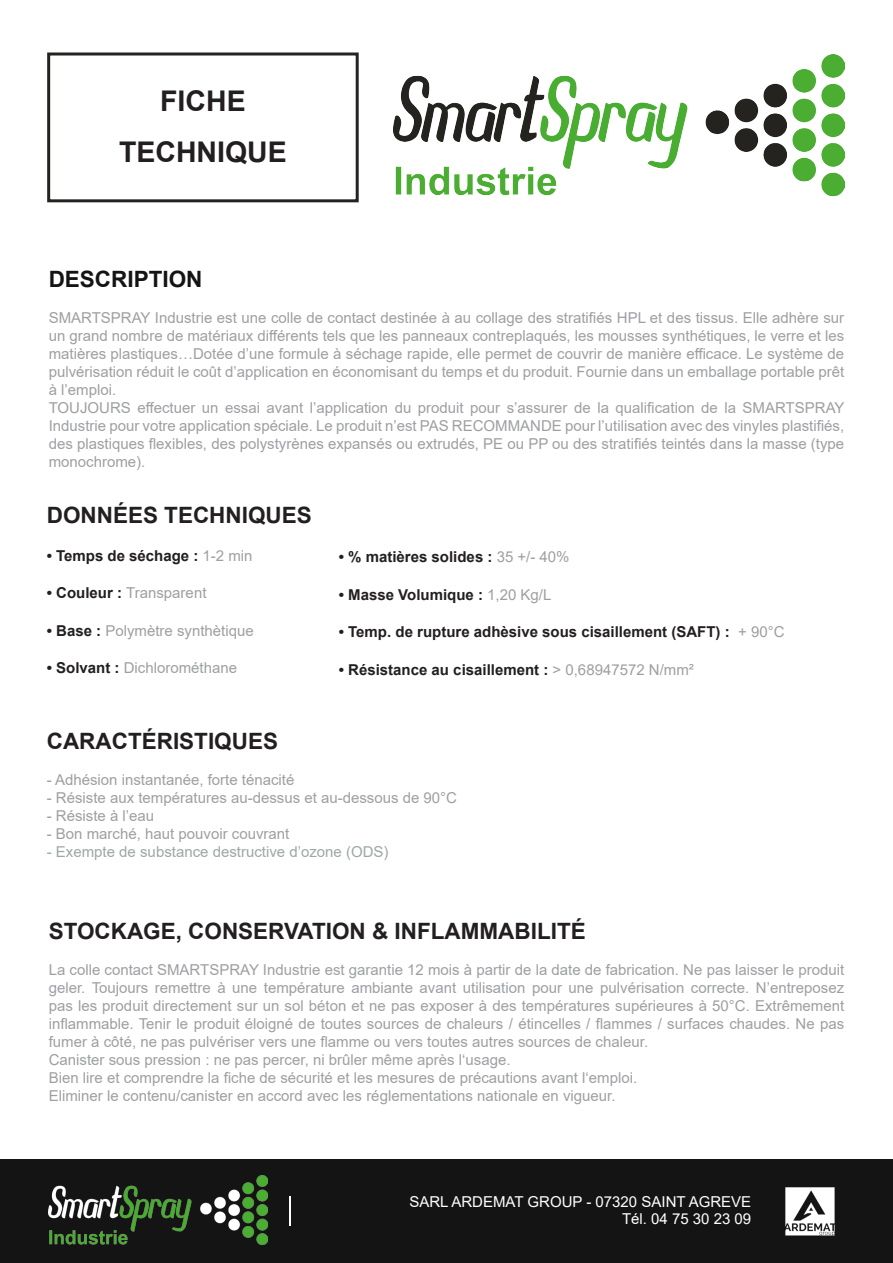
<style>
.page{position:relative;width:893px;height:1263px;background:#fff}
.page>*{position:absolute;margin:0;border:0;box-sizing:border-box;transform-origin:0 0}
.t1{font:700 28.5px "Arial";color:#231f20}
.t2{font:700 22.5px "Arial";color:#231f20}
.t3{font:700 22.5px "Arial";color:#141414}
.t4{font:15px/18px "Arial";color:#9d9fa2;text-align:justify}
.t5{font:700 15px "Arial";color:#231f20}
.t6{font:15px "Arial";color:#fff}
.t7{font:15px "Arial";color:#9da8a2}
.s1{font-weight:400;color:#9d9fa2}
.s2{font-weight:700;color:#231f20}
</style>
<div class="page">
<img style="left:393px;top:54px;width:451px;height:143px">
<div style="left:47px;top:52px;width:312px;height:150px;border:3px solid #252320"></div>
<div style="left:0;top:1160px;width:893px;height:103px;background:#141414"></div>
<hr style="left:290px;top:1196px;width:1px;height:30px;background:#fff">
<img style="left:785px;top:1187px;width:50px;height:49px">
<img style="left:49px;top:1176px;width:219px;height:69px">
<p class="t1" style="left:160px;top:81px;width:87px">FICHE</p>
<p class="t1" style="left:119px;top:132px;width:169px">TECHNIQUE</p>
<p class="t3" style="left:49px;top:263px;width:155px">DESCRIPTION</p>
<p class="t4" style="left:49px;top:308px;width:797px">SMARTSPRAY Industrie est une colle de contact destinée à au collage des stratifiés HPL et des tissus. Elle adhère sur un grand nombre de matériaux différents tels que les panneaux contreplaqués, les mousses synthétiques, le verre et les matières plastiques…Dotée d’une formule à séchage rapide, elle permet de couvrir de manière efficace. Le système de pulvérisation réduit le coût d’application en économisant du temps et du produit. Fournie dans un emballage portable prêt à l’emploi.</p>
<p class="t4" style="left:49px;top:398px;width:797px">TOUJOURS effectuer un essai avant l’application du produit pour s’assurer de la qualification de la SMARTSPRAY Industrie pour votre application spéciale. Le produit n’est PAS RECOMMANDE pour l’utilisation avec des vinyles plastifiés, des plastiques flexibles, des polystyrènes expansés ou extrudés, PE ou PP ou des stratifiés teintés dans la masse (type monochrome).</p>
<p class="t2" style="left:47px;top:499px;width:267px">DONNÉES TECHNIQUES</p>
<p class="t5" style="left:47px;top:545px;width:207px">• Temps de séchage : <span class="s1">1-2 min</span></p>
<p class="t4" style="left:47px;top:584px;width:161px"><span class="s2">• Couleur :</span> Transparent</p>
<p class="t4" style="left:47px;top:621px;width:209px"><span class="s2">• Base :</span> Polymètre synthètique</p>
<p class="t4" style="left:47px;top:659px;width:192px"><span class="s2">• Solvant :</span> Dichlorométhane</p>
<p class="t5" style="left:339px;top:546px;width:232px">• % matières solides : <span class="s1">35 +/- 40%</span></p>
<p class="t5" style="left:339px;top:584px;width:214px">• Masse Volumique : <span class="s1">1,20 Kg/L</span></p>
<p class="t5" style="left:339px;top:621px;width:447px">• Temp. de rupture adhèsive sous cisaillement (SAFT) : <span class="s1">+ 90°C</span></p>
<p class="t5" style="left:339px;top:659px;width:356px">• Résistance au cisaillement : <span class="s1">&gt; 0,68947572 N/mm²</span></p>
<p class="t2" style="left:47px;top:725px;width:233px">CARACTÉRISTIQUES</p>
<p class="t4" style="left:47px;top:770px;width:249px">- Adhésion instantanée, forte ténacité</p>
<p class="t4" style="left:47px;top:788px;width:412px">- Résiste aux températures au-dessus et au-dessous de 90°C</p>
<p class="t4" style="left:47px;top:806px;width:109px">- Résiste à l’eau</p>
<p class="t4" style="left:47px;top:824px;width:244px">- Bon marché, haut pouvoir couvrant</p>
<p class="t7" style="left:47px;top:841px;width:343px">- Exempte de substance destructive d’ozone (ODS)</p>
<p class="t2" style="left:49px;top:915px;width:539px">STOCKAGE, CONSERVATION &amp; INFLAMMABILITÉ</p>
<p class="t4" style="left:49px;top:960px;width:797px">La colle contact SMARTSPRAY Industrie est garantie 12 mois à partir de la date de fabrication. Ne pas laisser le produit geler. Toujours remettre à une température ambiante avant utilisation pour une pulvérisation correcte. N’entreposez pas les produit directement sur un sol béton et ne pas exposer à des températures supérieures à 50°C. Extrêmement inflammable. Tenir le produit éloigné de toutes sources de chaleurs / étincelles / flammes / surfaces chaudes. Ne pas fumer à côté, ne pas pulvériser vers une flamme ou vers toutes autres sources de chaleur.</p>
<p class="t4" style="left:49px;top:1050px;width:463px">Canister sous pression : ne pas percer, ni brûler même après l‘usage.</p>
<p class="t4" style="left:49px;top:1068px;width:590px">Bien lire et comprendre la fiche de sécurité et les mesures de précautions avant l‘emploi.</p>
<p class="t4" style="left:49px;top:1086px;width:569px">Eliminer le contenu/canister en accord avec les réglementations nationale en vigueur.</p>
<p class="t6" style="left:409px;top:1192px;width:343px">SARL ARDEMAT GROUP - 07320 SAINT AGREVE</p>
<p class="t6" style="left:622px;top:1208px;width:131px">Tél. 04 75 30 23 09</p>
</div>
